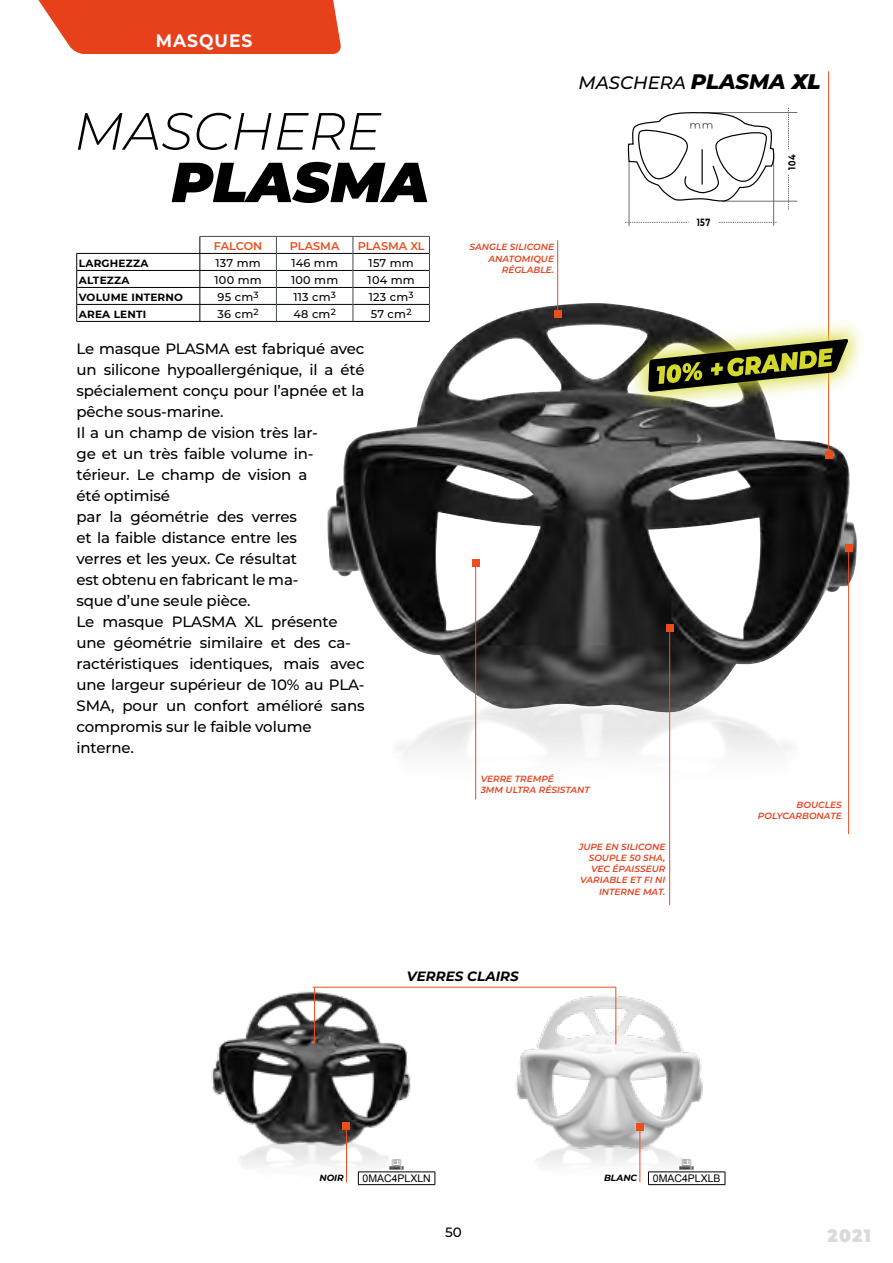
<style>
.page{position:relative;width:893px;height:1263px;background:#fff}
.page>*{position:absolute;margin:0;border:0;box-sizing:border-box;transform-origin:0 0}
.t1{font:italic 900 56.25px "Montserrat";color:#000}
.t2{font:italic 300 52.35px "Montserrat";color:#000}
.t3{font:italic 500 18px "Montserrat";color:#000}
.t4{font:700 18px "Montserrat";letter-spacing:.06em;color:#fff;scale:.95 1}
.t5{font:900 18px "Montserrat";color:#dadada;scale:.95 1}
.t6{font:500 15px/21px "Montserrat";letter-spacing:-.01em;color:#000;text-align:justify}
.t7{font:italic 700 13.5px "Montserrat";color:#000}
.t8{font:500 13.5px "Montserrat";color:#000}
.t9{font:500 11.25px "Montserrat";letter-spacing:.02em;color:#000}
.t10{font:600 11.25px "Montserrat";color:#e94e1b}
.t11{font:300 10.95px "Montserrat";color:#000}
.t12{font:700 10.5px "Montserrat";letter-spacing:.02em;color:#000}
.t13{font:10.5px "Arial Beta";color:#000}
.t14{font:700 10.5px "Montserrat";letter-spacing:.02em;color:#000;scale:.76 1}
.t15{font:italic 600 9px/11.2px "Montserrat";color:#e7411c;text-align:right}
.t16{font:italic 700 9px "Montserrat";color:#000}
.s1{font-weight:800;font-size:21px}
.s2{font-weight:900;font-size:21px}
</style>
<div class="page">
<svg style="left:38px;top:0;width:303px;height:54px;background:#e84f2c"></svg>
<img style="left:327px;top:303px;width:530px;height:410px">
<img style="left:639px;top:1169px;width:53px;height:17px">
<img style="left:516px;top:989px;width:187px;height:180px">
<img style="left:211px;top:986px;width:214px;height:171px">
<svg style="left:788px;top:108px;width:1px;height:102px"></svg>
<hr style="left:702px;top:112px;width:95px;height:1px;background:#706f6f">
<hr style="left:722px;top:201px;width:75px;height:1px;background:#706f6f">
<svg style="left:625px;top:222px;width:152px;height:1px"></svg>
<hr style="left:629px;top:161px;width:1px;height:65px;background:#706f6f">
<hr style="left:773px;top:156px;width:1px;height:70px;background:#706f6f">
<div style="left:689px;top:215px;width:29px;height:13px;background:#fff"></div>
<div style="left:785px;top:150px;width:11px;height:24px;background:#fff"></div>
<svg style="left:627px;top:112px;width:147px;height:90px"></svg>
<hr style="left:701px;top:149px;width:2px;height:36px;background:#000">
<hr style="left:358px;top:1171px;width:77px;height:1px;background:#000">
<svg style="left:358px;top:1172px;width:1px;height:12px"></svg>
<svg style="left:435px;top:1172px;width:1px;height:12px"></svg>
<hr style="left:358px;top:1184px;width:77px;height:1px;background:#000">
<div style="left:648px;top:1172px;width:77px;height:13px;background:#fff"></div>
<hr style="left:648px;top:1171px;width:77px;height:1px;background:#000">
<svg style="left:648px;top:1172px;width:1px;height:12px"></svg>
<svg style="left:725px;top:1172px;width:1px;height:12px"></svg>
<hr style="left:648px;top:1184px;width:77px;height:1px;background:#000">
<hr style="left:346px;top:1126px;width:1px;height:56px;background:#e94e1b">
<div style="left:343px;top:1122px;width:7px;height:7px;background:#e94e1b"></div>
<hr style="left:640px;top:1127px;width:1px;height:55px;background:#e94e1b">
<div style="left:636px;top:1123px;width:7px;height:7px;background:#e94e1b"></div>
<hr style="left:828px;top:71px;width:1px;height:384px;background:#e94e1b">
<div style="left:825px;top:452px;width:7px;height:7px;background:#e94e1b"></div>
<hr style="left:557px;top:240px;width:1px;height:74px;background:#e94e1b">
<div style="left:554px;top:310px;width:7px;height:8px;background:#e94e1b"></div>
<hr style="left:669px;top:628px;width:1px;height:277px;background:#e94e1b">
<div style="left:666px;top:624px;width:7px;height:7px;background:#e94e1b"></div>
<hr style="left:848px;top:548px;width:1px;height:286px;background:#e94e1b">
<div style="left:845px;top:544px;width:7px;height:7px;background:#e94e1b"></div>
<hr style="left:475px;top:563px;width:1px;height:236px;background:#e94e1b">
<div style="left:472px;top:559px;width:7px;height:8px;background:#e94e1b"></div>
<svg style="left:628px;top:318px;width:233px;height:95px"></svg>
<svg style="left:648px;top:339px;width:200px;height:53px;background:#767841"></svg>
<hr style="left:200px;top:321px;width:76px;height:1px;background:#000">
<hr style="left:276px;top:321px;width:77px;height:1px;background:#000">
<hr style="left:353px;top:321px;width:77px;height:1px;background:#000">
<hr style="left:77px;top:321px;width:123px;height:1px;background:#000">
<svg style="left:76px;top:236px;width:354px;height:85px"></svg>
<hr style="left:313px;top:987px;width:303px;height:1px;background:#e94e1b">
<hr style="left:314px;top:987px;width:1px;height:57px;background:#e94e1b">
<hr style="left:616px;top:987px;width:1px;height:57px;background:#e94e1b">
<svg style="left:680px;top:1159px;width:14px;height:11px"></svg>
<p class="t4" style="left:156px;top:28px;width:103px">MASQUES</p>
<p class="t2" style="left:74px;top:96px;width:308px">MASCHERE</p>
<p class="t1" style="left:171px;top:140px;width:259px">PLASMA</p>
<p class="t10" style="left:214px;top:238px;width:50px">FALCON</p>
<p class="t10" style="left:290px;top:238px;width:51px">PLASMA</p>
<p class="t10" style="left:358px;top:238px;width:68px">PLASMA XL</p>
<p class="t12" style="left:79px;top:256px;width:71px">LARGHEZZA</p>
<p class="t9" style="left:216px;top:256px;width:47px">137 mm</p>
<p class="t9" style="left:291px;top:256px;width:48px">146 mm</p>
<p class="t9" style="left:369px;top:256px;width:47px">157 mm</p>
<p class="t12" style="left:79px;top:273px;width:52px">ALTEZZA</p>
<p class="t9" style="left:215px;top:273px;width:49px">100 mm</p>
<p class="t9" style="left:291px;top:273px;width:49px">100 mm</p>
<p class="t9" style="left:368px;top:273px;width:49px">104 mm</p>
<p class="t12" style="left:79px;top:290px;width:106px">VOLUME INTERNO</p>
<p class="t9" style="left:218px;top:289px;width:43px">95 cm<sup>3</sup></p>
<p class="t9" style="left:293px;top:289px;width:44px">113 cm<sup>3</sup></p>
<p class="t9" style="left:369px;top:289px;width:46px">123 cm<sup>3</sup></p>
<p class="t12" style="left:79px;top:307px;width:69px">AREA LENTI</p>
<p class="t9" style="left:218px;top:306px;width:43px">36 cm<sup>2</sup></p>
<p class="t9" style="left:293px;top:306px;width:44px">48 cm<sup>2</sup></p>
<p class="t9" style="left:371px;top:306px;width:42px">57 cm<sup>2</sup></p>
<p class="t6" style="left:77px;top:337px;width:290px">Le masque PLASMA est fabriqué avec un silicone hypoallergénique, il a été spécialement conçu pour l’apnée et la pêche sous-marine.</p>
<p class="t6" style="left:77px;top:421px;width:243px;text-align:left">Il a un champ de vision très lar&shy;ge et un très faible volume in&shy;térieur. Le champ de vision a été optimisé</p>
<p class="t6" style="left:77px;top:505px;width:223px">par la géométrie des verres et la faible distance entre les verres et les yeux. Ce résultat est obtenu en fabricant le ma&shy;sque d’une seule pièce.</p>
<p class="t6" style="left:77px;top:610px;width:290px;text-align:left">Le masque PLASMA XL présente une géométrie similaire et des ca&shy;ractéristiques identiques, mais avec une largeur supérieur de 10% au PLA-SMA, pour un confort amélioré sans compromis sur le faible volume</p>
<p class="t6" style="left:77px;top:736px;width:59px">interne.</p>
<p class="t3" style="left:578px;top:70px;width:243px">MASCHERA <span class="s1">PLASMA</span> <span class="s2">XL</span></p>
<p class="t15" style="left:469px;top:241px;width:86px">SANGLE SILICONE<br>ANATOMIQUE</p>
<p class="t15" style="left:502px;top:264px;width:54px">RÉGLABLE.</p>
<p class="t11" style="left:690px;top:117px;width:25px">mm</p>
<p class="t14" style="left:697px;top:215px;width:20px">157</p>
<p class="t14" style="left:784px;top:169px;width:21px;rotate:-90deg">104</p>
<p class="t15" style="left:481px;top:773px;width:75px">VERRE TREMPÉ</p>
<p class="t15" style="left:481px;top:784px;width:111px">3MM ULTRA RÉSISTANT</p>
<p class="t15" style="left:579px;top:840px;width:88px">JUPE EN SILICONE<br>SOUPLE 50 SHA,</p>
<p class="t15" style="left:591px;top:863px;width:76px">VEC ÉPAISSEUR</p>
<p class="t15" style="left:580px;top:874px;width:87px">VARIABLE ET FI NI<br>INTERNE MAT.</p>
<p class="t15" style="left:797px;top:799px;width:47px">BOUCLES</p>
<p class="t15" style="left:758px;top:810px;width:85px">POLYCARBONATE</p>
<p class="t7" style="left:407px;top:966px;width:113px">VERRES CLAIRS</p>
<p class="t16" style="left:319px;top:1171px;width:26px">NOIR</p>
<p class="t16" style="left:604px;top:1171px;width:35px">BLANC</p>
<p class="t13" style="left:653px;top:1171px;width:69px">0MAC4PLXLB</p>
<p class="t13" style="left:362px;top:1171px;width:70px">0MAC4PLXLN</p>
<p class="t8" style="left:445px;top:1223px;width:18px">50</p>
<p class="t5" style="left:828px;top:1222px;width:47px">2021</p>
</div>
